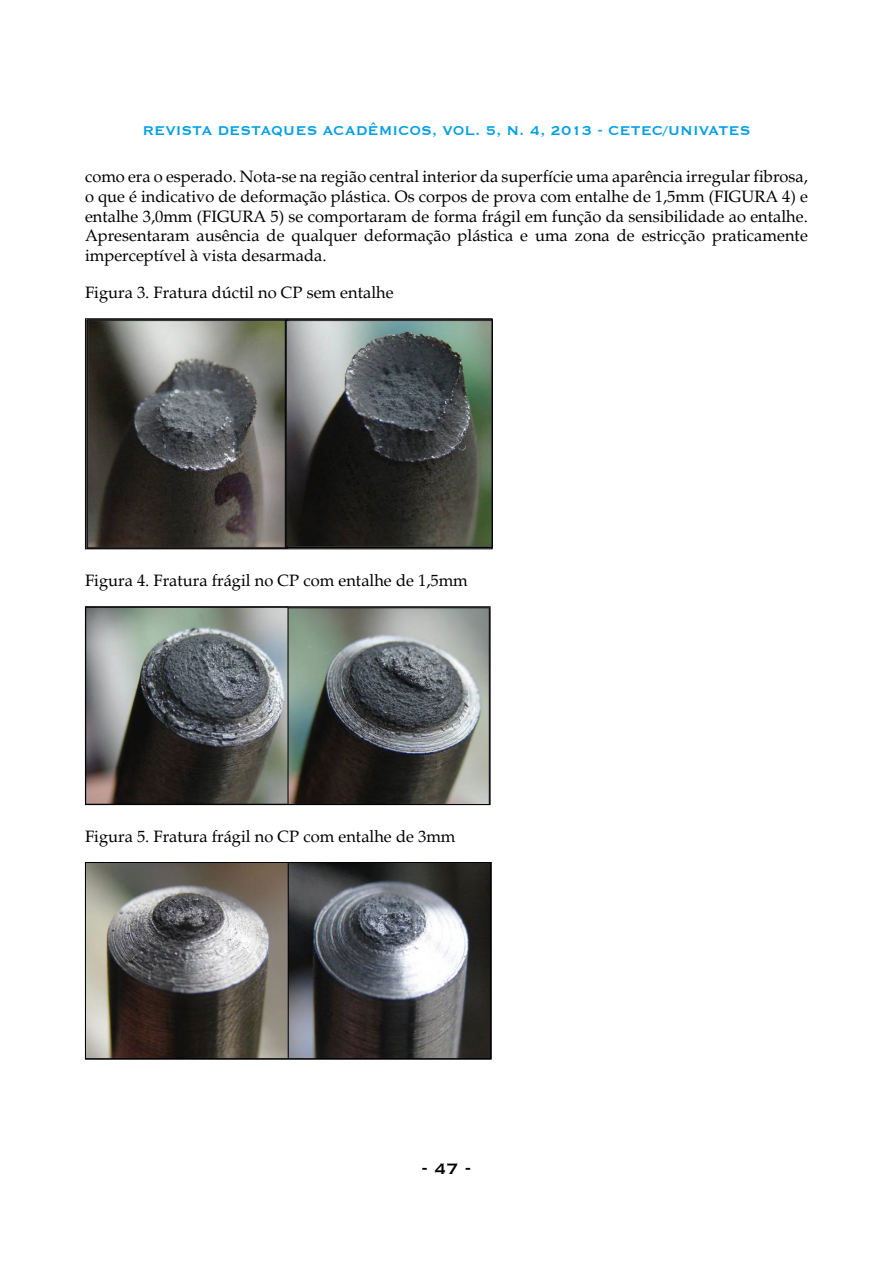
<style>
.page{position:relative;width:893px;height:1263px;background:#fff}
.page>*{position:absolute;margin:0;border:0;box-sizing:border-box;transform-origin:0 0}
.t1{font:700 19.5px "Copperplate Gothic BT";color:#000}
.t2{font:16.5px/19.8px "Palatino";color:#000;text-align:justify}
.t3{font:700 16.5px "Copperplate Gothic BT";color:#009fe3}
</style>
<div class="page">
<img style="left:87px;top:320px;width:403px;height:227px">
<div style="left:85px;top:318px;width:407px;height:231px;border:1px solid #000"></div>
<img style="left:87px;top:608px;width:401px;height:195px">
<div style="left:85px;top:606px;width:405px;height:199px;border:1px solid #000"></div>
<img style="left:87px;top:864px;width:403px;height:193px">
<div style="left:85px;top:862px;width:407px;height:197px;border:1px solid #000"></div>
<p class="t3" style="left:142px;top:122px;width:609px">REVISTA DESTAQUES ACADÊMICOS, VOL. 5, N. 4, 2013 - CETEC/UNIVATES</p>
<p class="t2" style="left:85px;top:167px;width:724px">como era o esperado. Nota-se na região central interior da superfície uma aparência irregular fibrosa, o que é indicativo de deformação plástica. Os corpos de prova com entalhe de 1,5mm (FIGURA 4) e entalhe 3,0mm (FIGURA 5) se comportaram de forma frágil em função da sensibilidade ao entalhe.<br>Apresentaram ausência de qualquer deformação plástica e uma zona de estricção praticamente imperceptível à vista desarmada.</p>
<p class="t2" style="left:85px;top:283px;width:310px">Figura 3. Fratura dúctil no CP sem entalhe</p>
<p class="t2" style="left:85px;top:571px;width:384px">Figura 4. Fratura frágil no CP com entalhe de 1,5mm</p>
<p class="t2" style="left:85px;top:826px;width:372px">Figura 5. Fratura frágil no CP com entalhe de 3mm</p>
<p class="t1" style="left:422px;top:1158px;width:51px">- 47 -</p>
</div>
